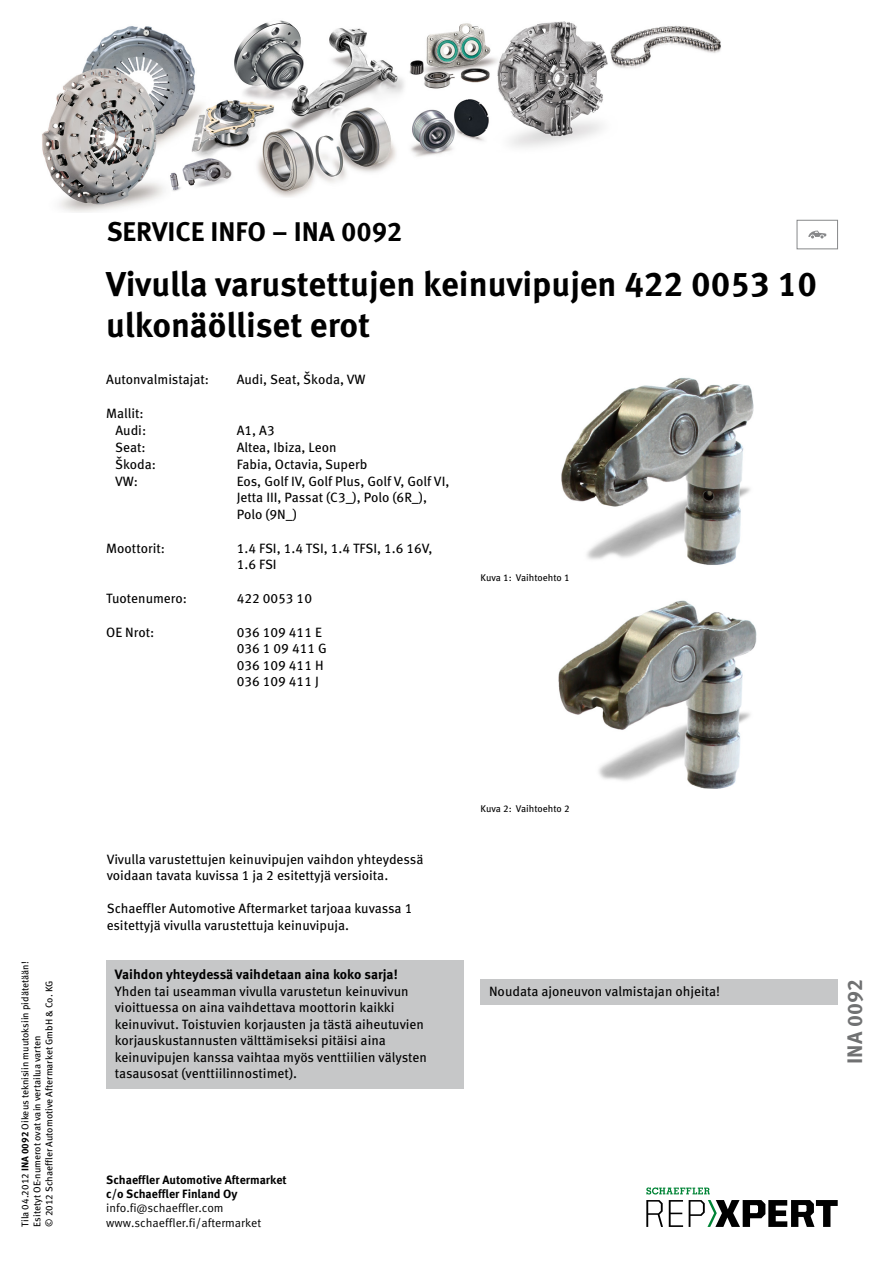
<style>
.page{position:relative;width:893px;height:1263px;background:#fff}
.page>*{position:absolute;margin:0;border:0;box-sizing:border-box;transform-origin:0 0}
.t1{font:700 34.5px/41.4px "Meta Pro";color:#000}
.t2{font:700 27px "Meta Pro";color:#000}
.t3{font:700 21px "Meta Pro";color:#707172}
.t4{font:13.5px/16.5px "Meta Pro";color:#000}
.t5{font:700 13.5px "Meta Pro";color:#000}
.t6{font:700 12px/14.4px "Meta Pro";color:#000}
.t7{font:12px/14.4px "Meta Pro Norm";color:#000}
.t8{font:9.75px/12px "Meta Pro";color:#000}
.s1{font-weight:700}
</style>
<div class="page">
<img style="left:561px;top:377px;width:193px;height:188px">
<img style="left:558px;top:600px;width:199px;height:189px">
<div style="left:106px;top:960px;width:357px;height:129px;background:#c6c7c8"></div>
<div style="left:480px;top:980px;width:358px;height:25px;background:#c6c7c8"></div>
<div style="left:797px;top:220px;width:41px;height:29px;border:1px solid #87888a"></div>
<svg style="left:808px;top:231px;width:18px;height:7px"></svg>
<img style="left:42px;top:20px;width:679px;height:192px">
<svg style="left:646px;top:1200px;width:17px;height:27px"></svg>
<svg style="left:669px;top:1200px;width:14px;height:27px"></svg>
<svg style="left:689px;top:1200px;width:149px;height:27px"></svg>
<svg style="left:646px;top:1187px;width:64px;height:7px"></svg>
<p class="t8" style="left:19px;top:1227px;width:267px;rotate:-90deg">Tila 04.2012 <span class="s1">INA 0092</span> Oikeus teknisiin muutoksiin pidätetään!<br>Esitetyt OE-numerot ovat vain vertailua varten<br>© 2012 Schaeffler Automotive Aftermarket GmbH &amp; Co. KG</p>
<h2 class="t2" style="left:107px;top:210px;width:297px">SERVICE INFO – INA 0092</h2>
<h1 class="t1" style="left:106px;top:261px;width:712px">Vivulla varustettujen keinuvipujen 422 0053 10 ulkonäölliset erot</h1>
<p class="t4" style="left:106px;top:370px;width:104px">Autonvalmistajat:</p>
<p class="t4" style="left:237px;top:370px;width:130px">Audi, Seat, Škoda, VW</p>
<p class="t4" style="left:106px;top:404px;width:41px;line-height:17px;text-align:right">Mallit:<br>Audi:</p>
<p class="t4" style="left:237px;top:421px;width:40px">A1, A3</p>
<p class="t4" style="left:115px;top:438px;width:32px">Seat:</p>
<p class="t4" style="left:237px;top:438px;width:101px">Altea, Ibiza, Leon</p>
<p class="t4" style="left:115px;top:455px;width:42px">Škoda:</p>
<p class="t4" style="left:237px;top:455px;width:132px">Fabia, Octavia, Superb</p>
<p class="t4" style="left:115px;top:472px;width:25px">VW:</p>
<p class="t4" style="left:237px;top:472px;width:214px">Eos, Golf IV, Golf Plus, Golf V, Golf VI,<br>Jetta III, Passat (C3_), Polo (6R_),<br>Polo (9N_)</p>
<p class="t4" style="left:106px;top:539px;width:60px">Moottorit:</p>
<p class="t4" style="left:237px;top:539px;width:197px">1.4 FSI, 1.4 TSI, 1.4 TFSI, 1.6 16V,<br>1.6 FSI</p>
<p class="t4" style="left:106px;top:589px;width:82px">Tuotenumero:</p>
<p class="t4" style="left:237px;top:589px;width:77px">422 0053 10</p>
<p class="t4" style="left:106px;top:623px;width:50px">OE Nrot:</p>
<p class="t4" style="left:237px;top:623px;width:92px">036 109 411 E<br>036 1 09 411 G<br>036 109 411 H<br>036 109 411 J</p>
<p class="t8" style="left:480px;top:571px;width:91px">Kuva 1: Vaihtoehto 1</p>
<p class="t4" style="left:107px;top:850px;width:318px">Vivulla varustettujen keinuvipujen vaihdon yhteydessä voidaan tavata kuvissa 1 ja 2 esitettyjä versioita.</p>
<p class="t4" style="left:107px;top:899px;width:307px">Schaeffler Automotive Aftermarket tarjoaa kuvassa 1 esitettyjä vivulla varustettuja keinuvipuja.</p>
<p class="t5" style="left:115px;top:964px;width:284px">Vaihdon yhteydessä vaihdetaan aina koko sarja!</p>
<p class="t4" style="left:115px;top:982px;width:314px">Yhden tai useamman vivulla varustetun keinuvivun vioittuessa on aina vaihdettava moottorin kaikki keinuvivut. Toistuvien korjausten ja tästä aiheutuvien korjauskustannusten välttämiseksi pitäisi aina keinuvipujen kanssa vaihtaa myös venttiilien välysten tasausosat (venttiilinnostimet).</p>
<p class="t6" style="left:106px;top:1171px;width:182px">Schaeffler Automotive Aftermarket c/o Schaeffler Finland Oy</p>
<p class="t7" style="left:106px;top:1200px;width:156px">info.fi@schaeffler.com www.schaeffler.fi/aftermarket</p>
<p class="t8" style="left:480px;top:801px;width:91px">Kuva 2: Vaihtoehto 2</p>
<p class="t4" style="left:489px;top:982px;width:233px">Noudata ajoneuvon valmistajan ohjeita!</p>
<h3 class="t3" style="left:838px;top:1064px;width:86px;rotate:-90deg">INA 0092</h3>
</div>
